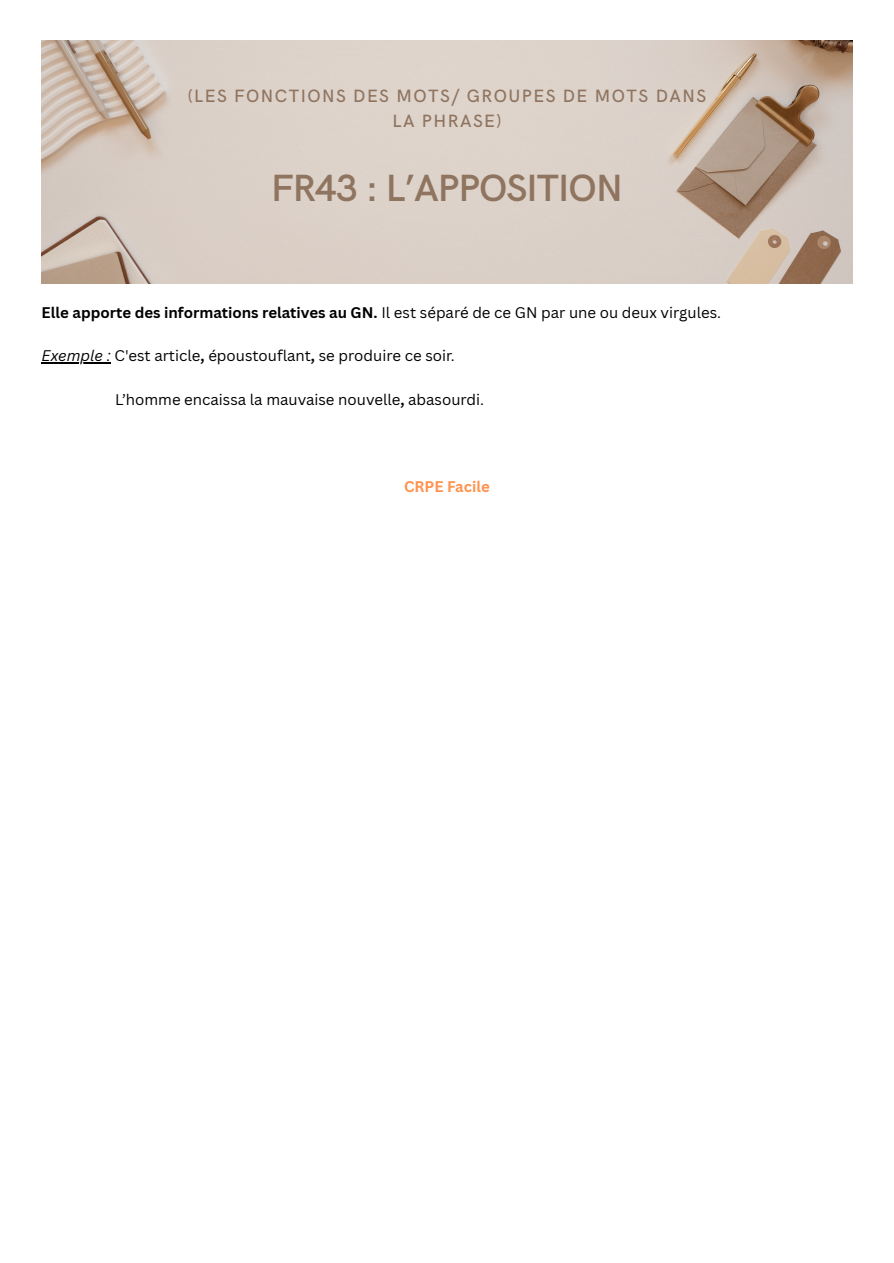
<style>
.page{position:relative;width:894px;height:1263px;background:#fff}
.page>*{position:absolute;margin:0;border:0;box-sizing:border-box;transform-origin:0 0}
.t1{font:600 38.1px "HK Grotesk";letter-spacing:-.025em;color:#8f7460}
.t2{font:500 17.85px/24.8px "HK Grotesk";letter-spacing:.08em;color:#8f7460;text-align:center}
.t3{font:15px "Canva Sans";color:#000}
.t4{font:700 15px "Canva Sans";color:#000}
.t5{font:700 15px "Canva Sans";color:#ff914d}
.s1{font-weight:400}
.s2{font-style:italic}
.s3{font-weight:700}
</style>
<div class="page">
<hr style="left:42px;top:362px;width:69px;height:1px;background:#000">
<img style="left:42px;top:40px;width:810px;height:244px">
<p class="t2" style="left:188px;top:85px;width:519px">(LES FONCTIONS DES MOTS/ GROUPES DE MOTS DANS<br>LA PHRASE)</p>
<p class="t1" style="left:271px;top:166px;width:353px">FR43 : L’APPOSITION</p>
<h1 class="t4" style="left:42px;top:302px;width:680px">Elle apporte des informations relatives au GN. <span class="s1">Il est séparé de ce GN par une ou deux virgules.</span></h1>
<p class="t3" style="left:42px;top:345px;width:414px"><span class="s2">Exemple :</span> C'est article<span class="s3">,</span> époustouflant<span class="s3">,</span> se produire ce soir.</p>
<p class="t3" style="left:115px;top:389px;width:370px">L’homme encaissa la mauvaise nouvelle<span class="s3">,</span> abasourdi.</p>
<h1 class="t5" style="left:404px;top:476px;width:87px">CRPE Facile</h1>
</div>
